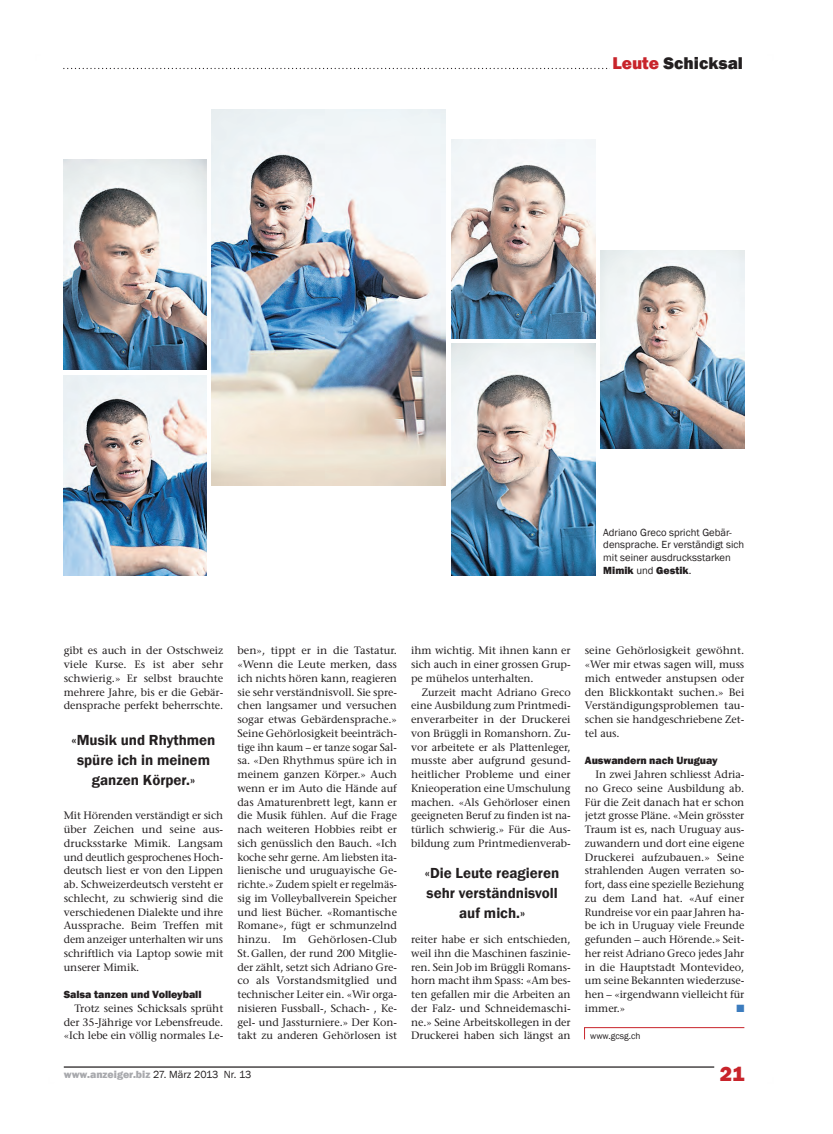
<style>
.page{position:relative;width:833px;height:1134px;background:#fff}
.page>*{position:absolute;margin:0;border:0;box-sizing:border-box;transform-origin:0 0}
.t1{font:800 21.25px "Franklin Gothic";color:#c8242b}
.t2{font:800 17.5px "Franklin Gothic";color:#231f20}
.t3{font:600 15px/20px "Franklin Gothic";color:#231f20;text-align:center}
.t4{font:10.75px/13.8px "Stone Serif";letter-spacing:-.005em;color:#231f20;text-align:justify}
.t5{font:800 10.75px "Franklin Gothic";letter-spacing:-.005em;color:#231f20}
.t6{font:10.62px/12.8px "Franklin Gothic";color:#231f20}
.t7{font:800 10.62px "Franklin Gothic";color:#a8a9ad}
.t8{font:10.5px "Zapf Dingbats";color:#3c7cbe}
.t9{font:9.38px "Franklin Gothic";color:#231f20}
.s1{color:#c8242b}
.s2{font-weight:800}
.s3{font-weight:400;color:#231f20}
</style>
<div class="page">
<svg style="left:64px;top:68px;width:546px;height:1px"></svg>
<hr style="left:64px;top:1066px;width:650px;height:2px;background:#231f20">
<img style="left:451px;top:140px;width:144px;height:198px">
<img style="left:451px;top:343px;width:144px;height:233px">
<img style="left:600px;top:250px;width:144px;height:198px">
<img style="left:211px;top:110px;width:235px;height:375px">
<img style="left:64px;top:159px;width:142px;height:210px">
<img style="left:64px;top:375px;width:142px;height:200px">
<hr style="left:584px;top:1027px;width:160px;height:1px;background:#c8242b">
<svg style="left:584px;top:1027px;width:1px;height:12px"></svg>
<h2 class="t2" style="left:612px;top:52px;width:132px"><span class="s1">Leute</span> Schicksal</h2>
<p class="t6" style="left:603px;top:526px;width:142px">Adriano Greco spricht Gebär&shy;densprache. Er verständigt sich mit seiner ausdrucksstarken<br><span class="s2">Mimik</span> und <span class="s2">Gestik</span>.</p>
<p class="t4" style="left:64px;top:644px;width:161px">gibt es auch in der Ostschweiz viele Kurse. Es ist aber sehr schwierig.» Er selbst brauchte mehrere Jahre, bis er die Gebär&shy;densprache perfekt beherrschte.</p>
<h3 class="t3" style="left:72px;top:730px;width:145px">«Musik und Rhythmen spüre ich in meinem ganzen Körper.»</h3>
<p class="t4" style="left:64px;top:809px;width:161px">Mit Hörenden verständigt er sich über Zeichen und seine aus&shy;drucksstarke Mimik. Langsam und deutlich gesprochenes Hoch&shy;deutsch liest er von den Lippen ab. Schweizerdeutsch versteht er schlecht, zu schwierig sind die verschiedenen Dialekte und ihre Aussprache. Beim Treffen mit dem anzeiger unterhalten wir uns schriftlich via Laptop sowie mit unserer Mimik.</p>
<p class="t5" style="left:64px;top:987px;width:139px">Salsa tanzen und Volleyball</p>
<p class="t4" style="left:64px;top:1001px;width:161px;text-indent:11px">Trotz seines Schicksals sprüht der 35-Jährige vor Lebensfreude. «Ich lebe ein völlig normales Le-</p>
<p class="t4" style="left:237px;top:644px;width:161px">ben», tippt er in die Tastatur. «Wenn die Leute merken, dass ich nichts hören kann, reagieren sie sehr verständnisvoll. Sie spre&shy;chen langsamer und versuchen sogar etwas Gebärdensprache.» Seine Gehörlosigkeit beeinträch&shy;tige ihn kaum – er tanze sogar Sal&shy;sa. «Den Rhythmus spüre ich in meinem ganzen Körper.» Auch wenn er im Auto die Hände auf das Amaturenbrett legt, kann er die Musik fühlen. Auf die Frage nach weiteren Hobbies reibt er sich genüsslich den Bauch. «Ich koche sehr gerne. Am liebsten ita&shy;lienische und uruguayische Ge&shy;richte.» Zudem spielt er regelmäs&shy;sig im Volleyballverein Speicher und liest Bücher. «Romantische Romane», fügt er schmunzelnd hinzu. Im Gehörlosen-Club St.Gallen, der rund 200 Mitglie&shy;der zählt, setzt sich Adriano Gre&shy;co als Vorstandsmitglied und technischer Leiter ein. «Wir orga&shy;nisieren Fussball-, Schach- , Ke&shy;gel- und Jassturniere.» Der Kon&shy;takt zu anderen Gehörlosen ist</p>
<p class="t4" style="left:411px;top:644px;width:161px">ihm wichtig. Mit ihnen kann er sich auch in einer grossen Grup&shy;pe mühelos unterhalten.</p>
<p class="t4" style="left:411px;top:685px;width:161px;text-indent:11px">Zurzeit macht Adriano Greco eine Ausbildung zum Printmedi&shy;enverarbeiter in der Druckerei von Brüggli in Romanshorn. Zu&shy;vor arbeitete er als Plattenleger, musste aber aufgrund gesund&shy;heitlicher Probleme und einer Knieoperation eine Umschulung machen. «Als Gehörloser einen geeigneten Beruf zu finden ist na&shy;türlich schwierig.» Für die Aus&shy;bildung zum Printmedienverab-</p>
<h3 class="t3" style="left:425px;top:864px;width:136px">«Die Leute reagieren sehr verständnisvoll auf mich.»</h3>
<p class="t4" style="left:411px;top:932px;width:161px">reiter habe er sich entschieden, weil ihn die Maschinen faszinie&shy;ren. Sein Job im Brüggli Romans&shy;horn macht ihm Spass: «Am bes&shy;ten gefallen mir die Arbeiten an der Falz- und Schneidemaschi&shy;ne.» Seine Arbeitskollegen in der Druckerei haben sich längst an</p>
<p class="t4" style="left:585px;top:644px;width:161px">seine Gehörlosigkeit gewöhnt. «Wer mir etwas sagen will, muss mich entweder anstupsen oder den Blickkontakt suchen.» Bei Verständigungsproblemen tau&shy;schen sie handgeschriebene Zet&shy;tel aus.</p>
<p class="t5" style="left:585px;top:754px;width:134px">Auswandern nach Uruguay</p>
<p class="t4" style="left:585px;top:767px;width:161px;text-indent:11px">In zwei Jahren schliesst Adria&shy;no Greco seine Ausbildung ab.<br>Für die Zeit danach hat er schon jetzt grosse Pläne. «Mein grösster Traum ist es, nach Uruguay aus&shy;zuwandern und dort eine eigene Druckerei aufzubauen.» Seine strahlenden Augen verraten so&shy;fort, dass eine spezielle Beziehung zu dem Land hat. «Auf einer Rundreise vor ein paar Jahren ha&shy;be ich in Uruguay viele Freunde gefunden – auch Hörende.» Seit&shy;her reist Adriano Greco jedes Jahr in die Hauptstadt Montevideo, um seine Bekannten wiederzuse&shy;hen – «irgendwann vielleicht für immer.»</p>
<p class="t8" style="left:736px;top:1003px;width:9px">■</p>
<p class="t9" style="left:590px;top:1030px;width:52px">www.gcsg.ch</p>
<p class="t7" style="left:64px;top:1067px;width:189px">www.anzeiger.biz <span class="s3">27. März 2013 Nr. 13</span></p>
<h1 class="t1" style="left:720px;top:1060px;width:26px">21</h1>
</div>
